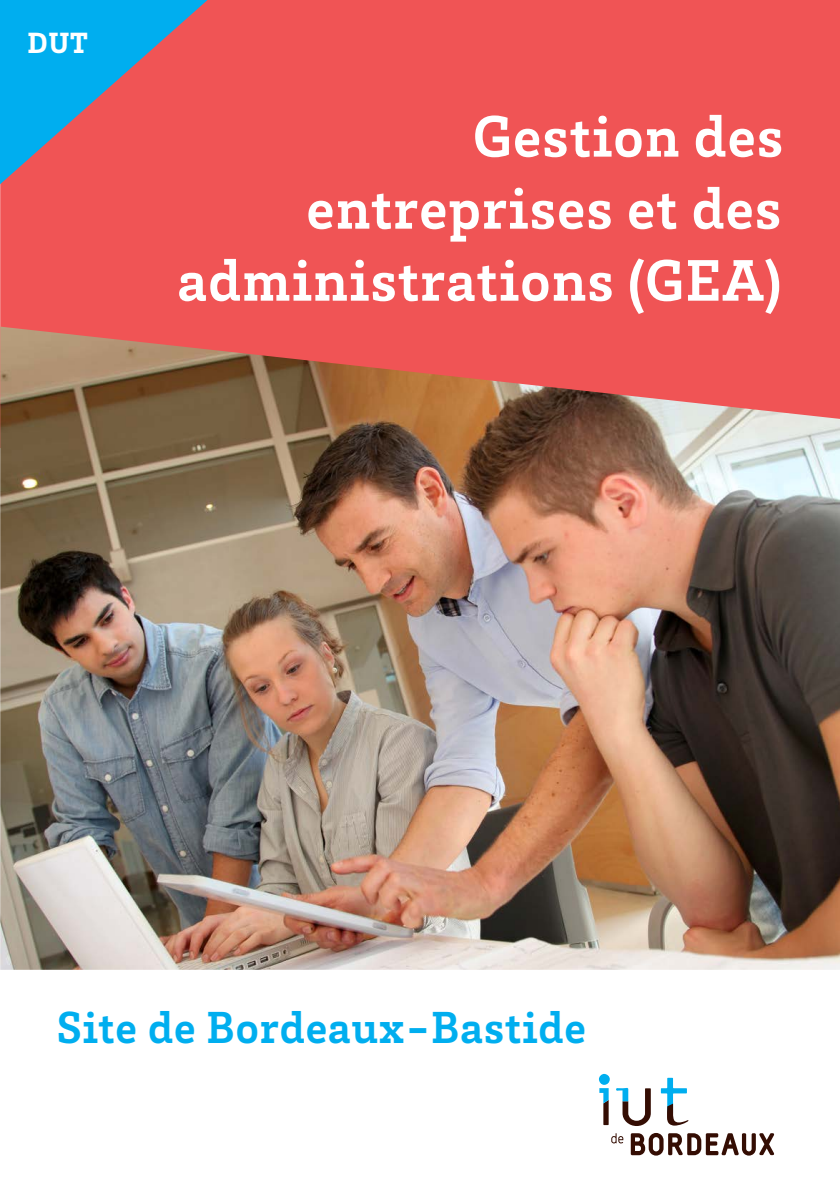
<style>
.page{position:relative;width:840px;height:1191px;background:#fff}
.page>*{position:absolute;margin:0;border:0;box-sizing:border-box;transform-origin:0 0}
._00_Titre_Mention{font:700 60px/72px "Brix Slab";letter-spacing:.02em;color:#fff;text-align:right}
.Etude{font:700 46px "Brix Slab";letter-spacing:.02em;color:#00aeef}
.Etude-2{font:900 30px "Brix Slab";color:#fff}
</style>
<div class="page">
<div style="left:0;top:0;width:839px;height:326px;background:#f05455"></div>
<svg style="left:0;top:0;width:207px;height:184px;background:#7282a5"></svg>
<img style="left:0;top:326px;width:839px;height:643px">
<svg style="left:630px;top:1133px;width:143px;height:22px"></svg>
<svg style="left:611px;top:1133px;width:12px;height:10px"></svg>
<svg style="left:660px;top:1077px;width:28px;height:48px"></svg>
<svg style="left:616px;top:1087px;width:34px;height:39px"></svg>
<div style="left:598px;top:1074px;width:11px;height:10px;background:#00aeef;border-radius:50%"></div>
<svg style="left:599px;top:1088px;width:9px;height:37px"></svg>
<p class="Etude-2" style="left:27px;top:23px;width:62px">DUT</p>
<p class="_00_Titre_Mention" style="left:177px;top:98px;width:606px">Gestion des entreprises et des administrations (GEA)</p>
<p class="Etude" style="left:57px;top:997px;width:530px">Site de Bordeaux-Bastide</p>
</div>
